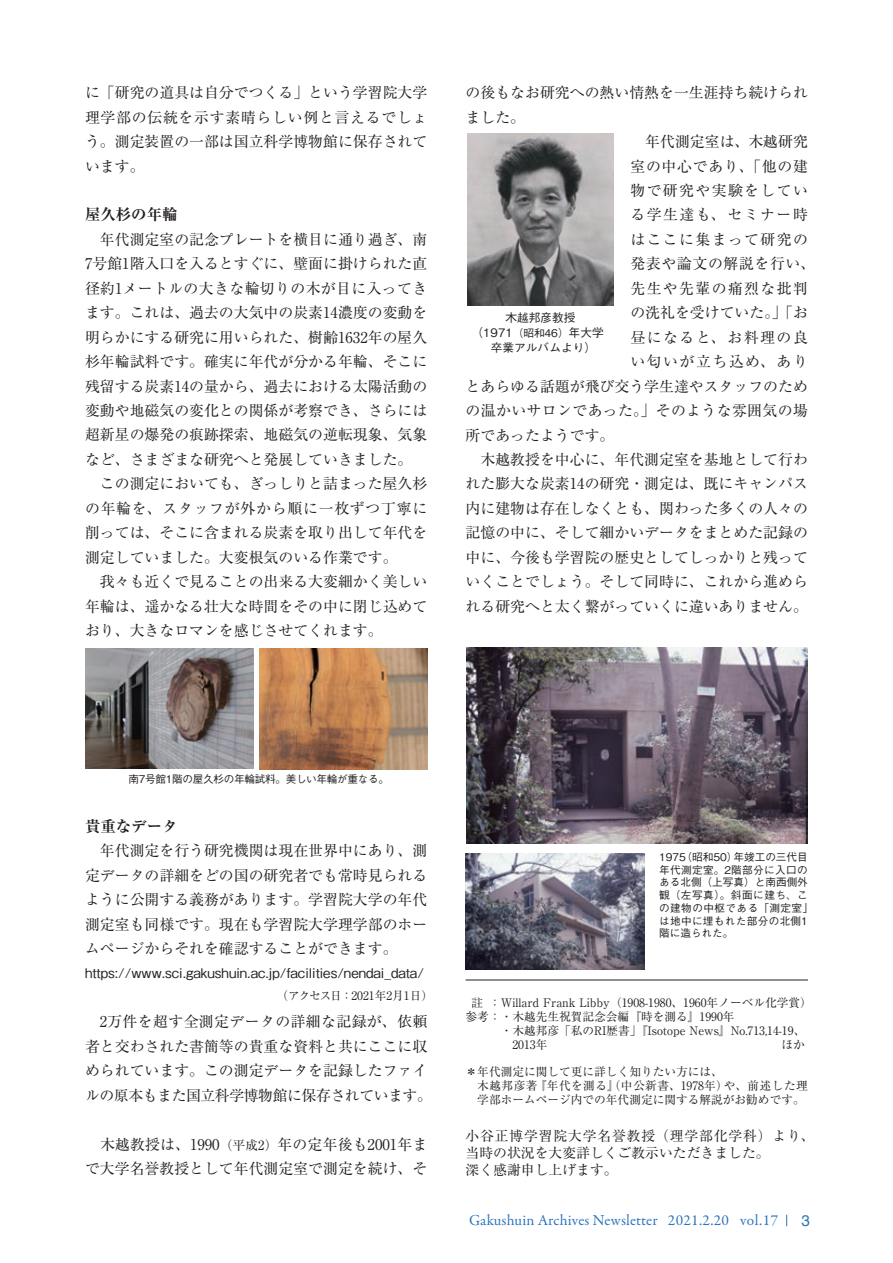
<style>
.page{position:relative;width:893px;height:1263px;background:#fff}
.page>*{position:absolute;margin:0;border:0;box-sizing:border-box;transform-origin:0 0}
.t1{font:15.45px "Garamond Premr Pro";letter-spacing:.01em;color:#2e76bc}
.t2{font:700 expanded 15.45px "Ryumin Pro";color:#231f20}
.t3{font:15.45px "Helvetica";color:#2e76bc}
.t4{font:14.85px/24.5px "Ryumin Pro";color:#231f20}
.t5{font:14.85px "Ryumin Pro";letter-spacing:.095em;color:#231f20}
.t6{font:14.85px "Ryumin Pro";letter-spacing:.105em;color:#231f20}
.t7{font:14.85px "Ryumin Pro";letter-spacing:.025em;color:#231f20}
.t8{font:14.85px "Ryumin Pro";letter-spacing:.05em;color:#231f20}
.t9{font:14.85px "Ryumin Pro";letter-spacing:.045em;color:#231f20}
.t10{font:13.8px/17px "Ryumin Pro";color:#231f20}
.t11{font:500 13.35px "Gothic BBB Pro";color:#231f20}
.t12{font:11.7px/13.8px "Ryumin Pro";color:#231f20}
.t13{font:500 11.7px "Gothic BBB Pro";color:#231f20}
.t14{font:500 10.65px/12.8px "Gothic BBB Pro";letter-spacing:.03em;color:#231f20}
.t15{font:500 10.65px "Gothic BBB Pro";letter-spacing:-.03em;color:#231f20}
.s1{font-size:10.65px}
.s2{font-size:12.75px}
</style>
<div class="page">
<img style="left:467px;top:134px;width:147px;height:171px">
<img style="left:466px;top:647px;width:341px;height:196px">
<img style="left:85px;top:648px;width:168px;height:121px">
<img style="left:466px;top:854px;width:178px;height:116px">
<img style="left:259px;top:648px;width:168px;height:121px">
<hr style="left:466px;top:980px;width:342px;height:1px;background:#231f20">
<p class="t4" style="left:85px;top:79px;width:344px;text-align:justify">に「研究の道具は自分でつくる」という学習院大学理学部の伝統を示す素晴らしい例と言えるでしょう。測定装置の一部は国立科学博物館に保存されています。</p>
<p class="t2" style="left:85px;top:202px;width:94px">屋久杉の年輪</p>
<p class="t4" style="left:85px;top:226px;width:344px">　年代測定室の記念プレートを横目に通り過ぎ、南<br>7号館1階入口を入るとすぐに、壁面に掛けられた直径約1メートルの大きな輪切りの木が目に入ってきます。これは、過去の大気中の炭素14濃度の変動を明らかにする研究に用いられた、樹齢1632年の屋久杉年輪試料です。確実に年代が分かる年輪、そこに残留する炭素14の量から、過去における太陽活動の変動や地磁気の変化との関係が考察でき、さらには超新星の爆発の痕跡探索、地磁気の逆転現象、気象など、さまざまな研究へと発展していきました。　この測定においても、ぎっしりと詰まった屋久杉の年輪を、スタッフが外から順に一枚ずつ丁寧に削っては、そこに含まれる炭素を取り出して年代を測定していました。大変根気のいる作業です。<br>　我々も近くで見ることの出来る大変細かく美しい年輪は、遥かなる壮大な時間をその中に閉じ込めており、大きなロマンを感じさせてくれます。</p>
<p class="t4" style="left:466px;top:79px;width:344px">の後もなお研究への熱い情熱を一生涯持ち続けられ</p>
<p class="t4" style="left:466px;top:104px;width:61px">ました。</p>
<p class="t4" style="left:630px;top:128px;width:179px">　年代測定室は、木越研究</p>
<p class="t8" style="left:630px;top:154px;width:179px">室の中心であり、「他の建</p>
<p class="t5" style="left:630px;top:179px;width:179px">物で研究や実験をしてい</p>
<p class="t6" style="left:630px;top:203px;width:179px">る学生達も、セミナー時</p>
<p class="t5" style="left:630px;top:228px;width:179px">はここに集まって研究の</p>
<p class="t9" style="left:630px;top:252px;width:186px">発表や論文の解説を行い、</p>
<p class="t5" style="left:630px;top:277px;width:179px">先生や先輩の痛烈な批判</p>
<p class="t4" style="left:630px;top:299px;width:179px">の洗礼を受けていた。」「お</p>
<p class="t6" style="left:630px;top:325px;width:179px">昼になると、お料理の良</p>
<p class="t6" style="left:630px;top:350px;width:179px">い匂いが立ち込め、あり</p>
<p class="t4" style="left:466px;top:373px;width:344px">とあらゆる話題が飛び交う学生達やスタッフのため</p>
<p class="t7" style="left:466px;top:399px;width:344px">の温かいサロンであった。」そのような雰囲気の場</p>
<p class="t4" style="left:466px;top:422px;width:150px">所であったようです。</p>
<p class="t4" style="left:466px;top:446px;width:344px">　木越教授を中心に、年代測定室を基地として行わ</p>
<p class="t4" style="left:466px;top:471px;width:344px">れた膨大な炭素14の研究・測定は、既にキャンパス</p>
<p class="t4" style="left:466px;top:495px;width:344px">内に建物は存在しなくとも、関わった多くの人々の</p>
<p class="t4" style="left:466px;top:519px;width:344px">記憶の中に、そして細かいデータをまとめた記録の</p>
<p class="t4" style="left:466px;top:544px;width:344px">中に、今後も学習院の歴史としてしっかりと残って</p>
<p class="t4" style="left:466px;top:568px;width:344px">いくことでしょう。そして同時に、これから進めら</p>
<p class="t4" style="left:466px;top:593px;width:344px">れる研究へと太く繋がっていくに違いありません。</p>
<p class="t13" style="left:505px;top:308px;width:72px">木越邦彦教授</p>
<p class="t13" style="left:472px;top:323px;width:134px">（1971<span class="s1">（昭和46）</span>年大学</p>
<p class="t13" style="left:491px;top:338px;width:107px">卒業アルバムより）</p>
<p class="t15" style="left:129px;top:771px;width:262px">南7号館1階の屋久杉の年輪試料。美しい年輪が重なる。</p>
<p class="t2" style="left:85px;top:814px;width:94px">貴重なデータ</p>
<p class="t4" style="left:85px;top:837px;width:344px;text-align:justify">　年代測定を行う研究機関は現在世界中にあり、測定データの詳細をどの国の研究者でも常時見られるように公開する義務があります。学習院大学の年代測定室も同様です。現在も学習院大学理学部のホームページからそれを確認することができます。</p>
<p class="t11" style="left:85px;top:963px;width:340px">https://www.sci.gakushuin.ac.jp/facilities/nendai_data/</p>
<p class="t12" style="left:276px;top:987px;width:158px">（アクセス日：2021年2月1日）</p>
<p class="t4" style="left:85px;top:1008px;width:348px">　2万件を超す全測定データの詳細な記録が、依頼者と交わされた書簡等の貴重な資料と共にここに収められています。この測定データを記録したファイルの原本もまた国立科学博物館に保存されています。</p>
<p class="t4" style="left:85px;top:1131px;width:344px">　木越教授は、1990<span class="s2">（平成2）</span>年の定年後も2001年まで大学名誉教授として年代測定室で測定を続け、そ</p>
<p class="t14" style="left:659px;top:849px;width:156px">1975（昭和50）年竣工の三代目年代測定室。2階部分に入口のある北側（上写真）と南西側外観（左写真）。斜面に建ち、この建物の中枢である「測定室」は地中に埋もれた部分の北側1階に造られた。</p>
<p class="t12" style="left:466px;top:995px;width:348px">　註　：Willard Frank Libby（1908-1980、1960年ノーベル化学賞）参考：・木越先生祝賀記念会編『時を測る』1990年<br>　　　・木越邦彦「私のRI歴書」『Isotope News』No.713,14-19、</p>
<p class="t12" style="left:477px;top:1064px;width:332px;text-indent:-12px">＊年代測定に関して更に詳しく知りたい方には、<br>木越邦彦著『年代を測る』（中公新書、1978年）や、前述した理学部ホームページ内での年代測定に関する解説がお勧めです。</p>
<p class="t10" style="left:466px;top:1126px;width:351px">小谷正博学習院大学名誉教授（理学部化学科）より、当時の状況を大変詳しくご教示いただきました。<br>深く感謝申し上げます。</p>
<p class="t1" style="left:469px;top:1211px;width:311px">Gakushuin Archives Newsletter 2021.2.20 vol.17</p>
<p class="t3" style="left:801px;top:1209px;width:10px">3</p>
</div>
